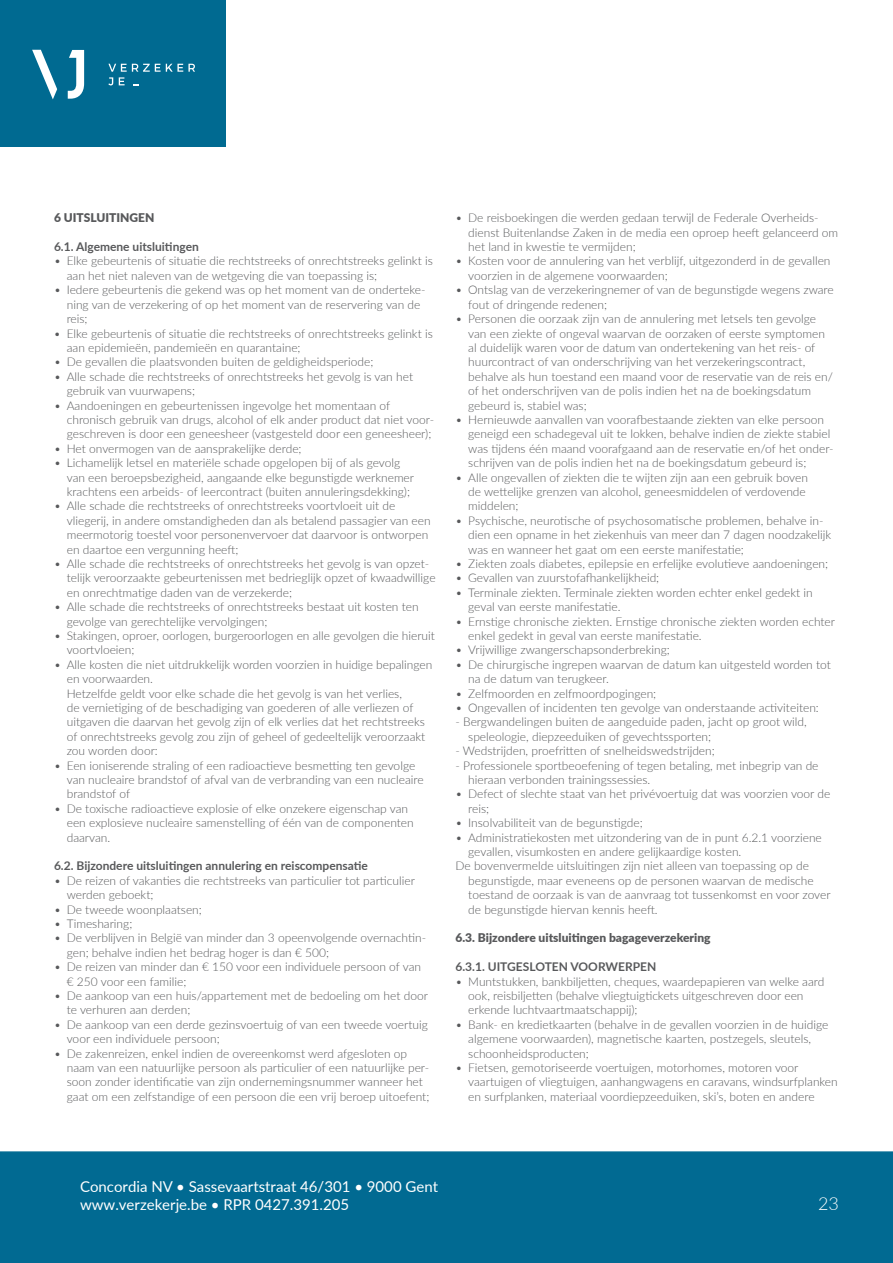
<style>
.page{position:relative;width:893px;height:1263px;background:#fff}
.page>*{position:absolute;margin:0;border:0;box-sizing:border-box;transform-origin:0 0}
.t1{font:300 18px "Lato";color:#fff}
.t2{font:15px/18px "Lato";color:#fff}
.t3{font:300 12px/14.4px "Lato";color:#58595b}
.t4{font:700 12px "Lato";color:#58595b}
.t5{font:900 12px "Lato";color:#58595b}
</style>
<div class="page">
<div style="left:0;top:0;width:225px;height:146px;background:#006a91"></div>
<svg style="left:68px;top:50px;width:16px;height:49px"></svg>
<svg style="left:32px;top:50px;width:25px;height:49px"></svg>
<svg style="left:108px;top:64px;width:87px;height:21px"></svg>
<div style="left:0;top:1151px;width:893px;height:112px;background:#016a92;border:2px solid #016a92"></div>
<p class="t5" style="left:54px;top:209px;width:102px">6 UITSLUITINGEN</p>
<p class="t4" style="left:54px;top:238px;width:146px">6.1. Algemene uitsluitingen</p>
<p class="t3" style="left:67px;top:254px;width:367px;text-indent:-13px">• Elke gebeurtenis of situatie die rechtstreeks of onrechtstreeks gelinkt is aan het niet naleven van de wetgeving die van toepassing is;</p>
<p class="t3" style="left:67px;top:282px;width:360px;text-indent:-13px">• Iedere gebeurtenis die gekend was op het moment van de onderteke&shy;ning van de verzekering of op het moment van de reservering van de reis;</p>
<p class="t3" style="left:67px;top:326px;width:367px;text-indent:-13px">• Elke gebeurtenis of situatie die rechtstreeks of onrechtstreeks gelinkt is aan epidemieën, pandemieën en quarantaine;</p>
<p class="t3" style="left:54px;top:354px;width:321px">• De gevallen die plaatsvonden buiten de geldigheidsperiode;</p>
<p class="t3" style="left:67px;top:369px;width:348px;text-indent:-13px">• Alle schade die rechtstreeks of onrechtstreeks het gevolg is van het gebruik van vuurwapens;</p>
<p class="t3" style="left:67px;top:398px;width:369px;text-indent:-13px">• Aandoeningen en gebeurtenissen ingevolge het momentaan of chronisch gebruik van drugs, alcohol of elk ander product dat niet voor&shy;geschreven is door een geneesheer (vastgesteld door een geneesheer);</p>
<p class="t3" style="left:54px;top:441px;width:249px">• Het onvermogen van de aansprakelijke derde;</p>
<p class="t3" style="left:67px;top:455px;width:349px;text-indent:-13px">• Lichamelijk letsel en materiële schade opgelopen bij of als gevolg van een beroepsbezigheid, aangaande elke begunstigde werknemer krachtens een arbeids- of leercontract (buiten annuleringsdekking);</p>
<p class="t3" style="left:67px;top:498px;width:365px;text-indent:-13px">• Alle schade die rechtstreeks of onrechtstreeks voortvloeit uit de vliegerij, in andere omstandigheden dan als betalend passagier van een meermotorig toestel voor personenvervoer dat daarvoor is ontworpen en daartoe een vergunning heeft;</p>
<p class="t3" style="left:67px;top:556px;width:370px;text-indent:-13px">• Alle schade die rechtstreeks of onrechtstreeks het gevolg is van opzet&shy;telijk veroorzaakte gebeurtenissen met bedrieglijk opzet of kwaadwillige en onrechtmatige daden van de verzekerde;</p>
<p class="t3" style="left:67px;top:599px;width:353px;text-indent:-13px">• Alle schade die rechtstreeks of onrechtstreeks bestaat uit kosten ten gevolge van gerechtelijke vervolgingen;</p>
<p class="t3" style="left:67px;top:628px;width:370px;text-indent:-13px">• Stakingen, oproer, oorlogen, burgeroorlogen en alle gevolgen die hieruit voortvloeien;</p>
<p class="t3" style="left:67px;top:657px;width:367px;text-indent:-13px">• Alle kosten die niet uitdrukkelijk worden voorzien in huidige bepalingen en voorwaarden.<br>Hetzelfde geldt voor elke schade die het gevolg is van het verlies,<br>de vernietiging of de beschadiging van goederen of alle verliezen of uitgaven die daarvan het gevolg zijn of elk verlies dat het rechtstreeks of onrechtstreeks gevolg zou zijn of geheel of gedeeltelijk veroorzaakt zou worden door:</p>
<p class="t3" style="left:67px;top:758px;width:359px;text-indent:-13px">• Een ioniserende straling of een radioactieve besmetting ten gevolge van nucleaire brandstof of afval van de verbranding van een nucleaire brandstof of</p>
<p class="t3" style="left:67px;top:801px;width:349px;text-indent:-13px">• De toxische radioactieve explosie of elke onzekere eigenschap van een explosieve nucleaire samenstelling of één van de componenten daarvan.</p>
<p class="t4" style="left:54px;top:857px;width:315px">6.2. Bijzondere uitsluitingen annulering en reiscompensatie</p>
<p class="t3" style="left:67px;top:873px;width:350px;text-indent:-13px">• De reizen of vakanties die rechtstreeks van particulier tot particulier werden geboekt;</p>
<p class="t3" style="left:54px;top:902px;width:149px">• De tweede woonplaatsen;</p>
<p class="t3" style="left:54px;top:916px;width:80px">• Timesharing;</p>
<p class="t3" style="left:67px;top:930px;width:361px;text-indent:-13px">• De verblijven in België van minder dan 3 opeenvolgende overnachtin&shy;gen; behalve indien het bedrag hoger is dan € 500;</p>
<p class="t3" style="left:67px;top:959px;width:356px;text-indent:-13px">• De reizen van minder dan € 150 voor een individuele persoon of van € 250 voor een familie;</p>
<p class="t3" style="left:67px;top:988px;width:363px;text-indent:-13px">• De aankoop van een huis/appartement met de bedoeling om het door te verhuren aan derden;</p>
<p class="t3" style="left:67px;top:1017px;width:363px;text-indent:-13px">• De aankoop van een derde gezinsvoertuig of van een tweede voertuig voor een individuele persoon;</p>
<p class="t3" style="left:67px;top:1046px;width:364px;text-indent:-13px">• De zakenreizen, enkel indien de overeenkomst werd afgesloten op naam van een natuurlijke persoon als particulier of een natuurlijke per&shy;soon zonder identificatie van zijn ondernemingsnummer wanneer het gaat om een zelfstandige of een persoon die een vrij beroep uitoefent;</p>
<p class="t3" style="left:468px;top:210px;width:372px;text-indent:-13px">• De reisboekingen die werden gedaan terwijl de Federale Overheids&shy;dienst Buitenlandse Zaken in de media een oproep heeft gelanceerd om het land in kwestie te vermijden;</p>
<p class="t3" style="left:468px;top:254px;width:364px;text-indent:-13px">• Kosten voor de annulering van het verblijf, uitgezonderd in de gevallen voorzien in de algemene voorwaarden;</p>
<p class="t3" style="left:468px;top:282px;width:367px;text-indent:-13px">• Ontslag van de verzekeringnemer of van de begunstigde wegens zware fout of dringende redenen;</p>
<p class="t3" style="left:468px;top:311px;width:366px;text-indent:-13px">• Personen die oorzaak zijn van de annulering met letsels ten gevolge van een ziekte of ongeval waarvan de oorzaken of eerste symptomen al duidelijk waren voor de datum van ondertekening van het reis- of huurcontract of van onderschrijving van het verzekeringscontract, behalve als hun toestand een maand voor de reservatie van de reis en/ of het onderschrijven van de polis indien het na de boekingsdatum gebeurd is, stabiel was;</p>
<p class="t3" style="left:468px;top:412px;width:367px;text-indent:-13px">• Hernieuwde aanvallen van voorafbestaande ziekten van elke persoon geneigd een schadegeval uit te lokken, behalve indien de ziekte stabiel was tijdens één maand voorafgaand aan de reservatie en/of het onder&shy;schrijven van de polis indien het na de boekingsdatum gebeurd is;</p>
<p class="t3" style="left:468px;top:470px;width:341px;text-indent:-13px">• Alle ongevallen of ziekten die te wijten zijn aan een gebruik boven de wettelijke grenzen van alcohol, geneesmiddelen of verdovende middelen;</p>
<p class="t3" style="left:468px;top:513px;width:364px;text-indent:-13px">• Psychische, neurotische of psychosomatische problemen, behalve in&shy;dien een opname in het ziekenhuis van meer dan 7 dagen noodzakelijk was en wanneer het gaat om een eerste manifestatie;</p>
<p class="t3" style="left:455px;top:556px;width:374px">• Ziekten zoals diabetes, epilepsie en erfelijke evolutieve aandoeningen;</p>
<p class="t3" style="left:455px;top:570px;width:205px">• Gevallen van zuurstofafhankelijkheid;</p>
<p class="t3" style="left:468px;top:585px;width:346px;text-indent:-13px">• Terminale ziekten. Terminale ziekten worden echter enkel gedekt in geval van eerste manifestatie.</p>
<p class="t3" style="left:468px;top:614px;width:368px;text-indent:-13px">• Ernstige chronische ziekten. Ernstige chronische ziekten worden echter enkel gedekt in geval van eerste manifestatie.</p>
<p class="t3" style="left:455px;top:642px;width:216px">• Vrijwillige zwangerschapsonderbreking;</p>
<p class="t3" style="left:468px;top:657px;width:364px;text-indent:-13px">• De chirurgische ingrepen waarvan de datum kan uitgesteld worden tot na de datum van terugkeer.</p>
<p class="t3" style="left:455px;top:686px;width:202px">• Zelfmoorden en zelfmoordpogingen;</p>
<p class="t3" style="left:455px;top:700px;width:365px">• Ongevallen of incidenten ten gevolge van onderstaande activiteiten:</p>
<p class="t3" style="left:468px;top:714px;width:340px;text-indent:-13px">- Bergwandelingen buiten de aangeduide paden, jacht op groot wild, speleologie, diepzeeduiken of gevechtssporten;</p>
<p class="t3" style="left:455px;top:743px;width:261px">- Wedstrijden, proefritten of snelheidswedstrijden;</p>
<p class="t3" style="left:468px;top:758px;width:352px;text-indent:-13px">- Professionele sportbeoefening of tegen betaling, met inbegrip van de hieraan verbonden trainingssessies.</p>
<p class="t3" style="left:468px;top:786px;width:364px;text-indent:-13px">• Defect of slechte staat van het privévoertuig dat was voorzien voor de reis;</p>
<p class="t3" style="left:455px;top:815px;width:189px">• Insolvabiliteit van de begunstigde;</p>
<p class="t3" style="left:455px;top:830px;width:368px">• Administratiekosten met uitzondering van de in punt 6.2.1 voorziene</p>
<p class="t3" style="left:468px;top:844px;width:275px">gevallen, visumkosten en andere gelijkaardige kosten.</p>
<p class="t3" style="left:455px;top:858px;width:355px">De bovenvermelde uitsluitingen zijn niet alleen van toepassing op de</p>
<p class="t3" style="left:468px;top:873px;width:347px">begunstigde, maar eveneens op de personen waarvan de medische</p>
<p class="t3" style="left:468px;top:887px;width:364px">toestand de oorzaak is van de aanvraag tot tussenkomst en voor zover</p>
<p class="t3" style="left:468px;top:902px;width:191px">de begunstigde hiervan kennis heeft.</p>
<p class="t5" style="left:455px;top:929px;width:257px">6.3. Bijzondere uitsluitingen bagageverzekering</p>
<p class="t4" style="left:455px;top:958px;width:202px">6.3.1. UITGESLOTEN VOORWERPEN</p>
<p class="t3" style="left:468px;top:974px;width:358px;text-indent:-13px">• Muntstukken, bankbiljetten, cheques, waardepapieren van welke aard ook, reisbiljetten (behalve vliegtuigtickets uitgeschreven door een erkende luchtvaartmaatschappij);</p>
<p class="t3" style="left:468px;top:1017px;width:362px;text-indent:-13px">• Bank- en kredietkaarten (behalve in de gevallen voorzien in de huidige algemene voorwaarden), magnetische kaarten, postzegels, sleutels, schoonheidsproducten;</p>
<p class="t3" style="left:468px;top:1060px;width:371px;text-indent:-13px">• Fietsen, gemotoriseerde voertuigen, motorhomes, motoren voor vaartuigen of vliegtuigen, aanhangwagens en caravans, windsurfplanken en surfplanken, materiaal voordiepzeeduiken, ski’s, boten en andere</p>
<p class="t2" style="left:80px;top:1177px;width:360px">Concordia NV • Sassevaartstraat 46/301 • 9000 Gent www.verzekerje.be • RPR 0427.391.205</p>
<h1 class="t1" style="left:818px;top:1190px;width:22px">23</h1>
</div>
